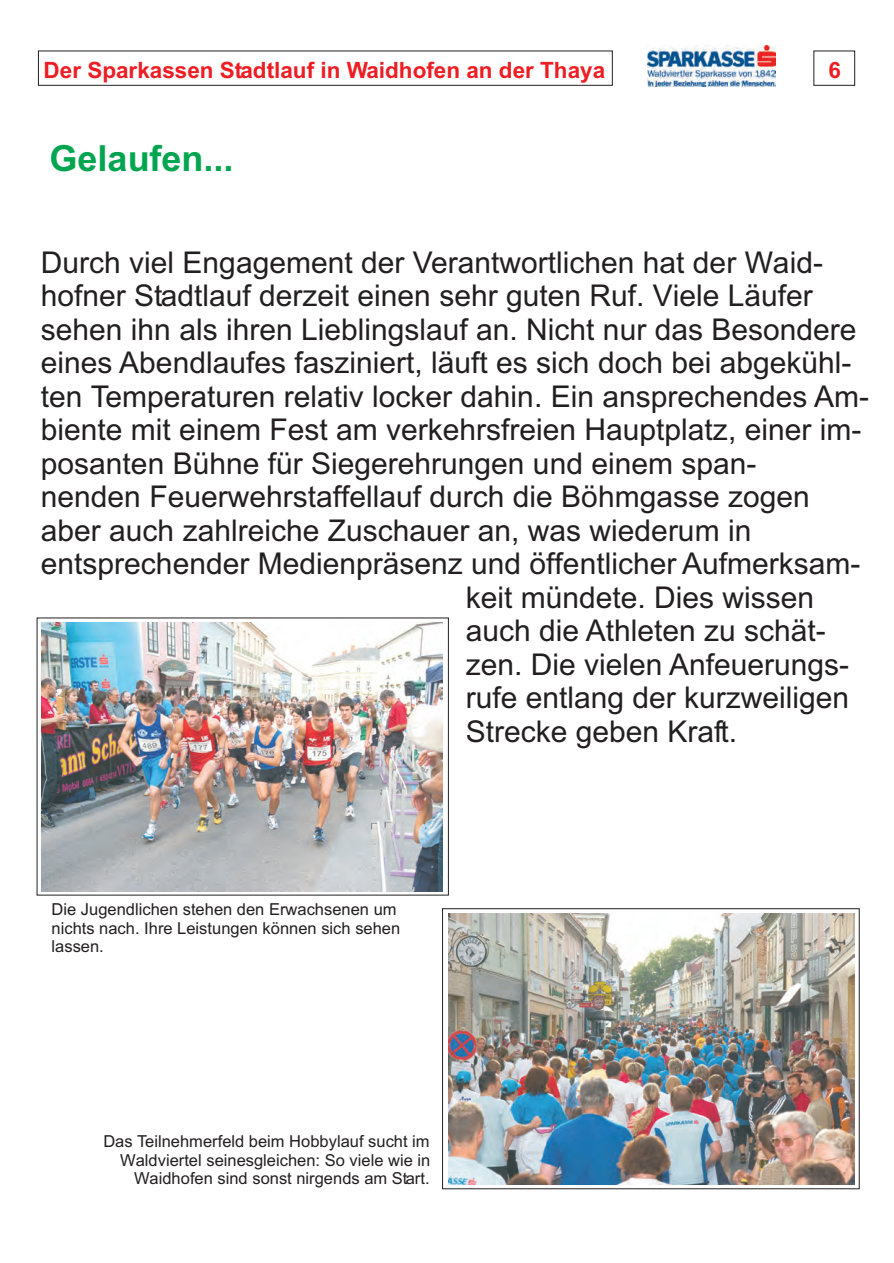
<style>
.page{position:relative;width:894px;height:1263px;background:#fff}
.page>*{position:absolute;margin:0;border:0;box-sizing:border-box;transform-origin:0 0}
.t1{font:700 36px "Arial";color:#00a54f}
.t2{font:30px "Arial";color:#231f20}
.t3{font:700 22.5px "Arial";color:#ee1d23}
.t4{font:16.5px/18.5px "Arial";color:#231f20;text-align:right}
</style>
<div class="page">
<img style="left:449px;top:913px;width:406px;height:272px">
<img style="left:42px;top:623px;width:401px;height:268px">
<img style="left:648px;top:45px;width:127px;height:41px">
<p class="t3" style="left:44px;top:62px;width:563px">Der Sparkassen Stadtlauf in Waidhofen an der Thaya</p>
<p class="t3" style="left:828px;top:61px;width:14px">6</p>
<p class="t1" style="left:50px;top:144px;width:186px">Gelaufen...</p>
<p class="t2" style="left:41px;top:251px;width:784px">Durch viel Engagement der Verantwortlichen hat der Waid-</p>
<p class="t2" style="left:41px;top:284px;width:774px">hofner Stadtlauf derzeit einen sehr guten Ruf. Viele Läufer</p>
<p class="t2" style="left:41px;top:318px;width:817px">sehen ihn als ihren Lieblingslauf an. Nicht nur das Besondere</p>
<p class="t2" style="left:41px;top:351px;width:812px">eines Abendlaufes fasziniert, läuft es sich doch bei abgekühl-</p>
<p class="t2" style="left:41px;top:385px;width:830px">ten Temperaturen relativ locker dahin. Ein ansprechendes Am-</p>
<p class="t2" style="left:41px;top:418px;width:822px">biente mit einem Fest am verkehrsfreien Hauptplatz, einer im-</p>
<p class="t2" style="left:41px;top:452px;width:717px">posanten Bühne für Siegerehrungen und einem span-</p>
<p class="t2" style="left:41px;top:485px;width:770px">nenden Feuerwehrstaffellauf durch die Böhmgasse zogen</p>
<p class="t2" style="left:41px;top:519px;width:712px">aber auch zahlreiche Zuschauer an, was wiederum in</p>
<p class="t2" style="left:41px;top:552px;width:821px">entsprechender Medienpräsenz und öffentlicher Aufmerksam-</p>
<p class="t2" style="left:466px;top:586px;width:350px">keit mündete. Dies wissen</p>
<p class="t2" style="left:466px;top:620px;width:362px">auch die Athleten zu schät-</p>
<p class="t2" style="left:466px;top:653px;width:385px">zen. Die vielen Anfeuerungs-</p>
<p class="t2" style="left:466px;top:687px;width:385px">rufe entlang der kurzweiligen</p>
<p class="t2" style="left:466px;top:720px;width:273px">Strecke geben Kraft.</p>
<p class="t4" style="left:52px;top:902px;width:350px;text-align:left">Die Jugendlichen stehen den Erwachsenen um nichts nach. Ihre Leistungen können sich sehen lassen.</p>
<p class="t4" style="left:103px;top:1134px;width:328px">Das Teilnehmerfeld beim Hobbylauf sucht im<br>Waldviertel seinesgleichen: So viele wie in<br>Waidhofen sind sonst nirgends am Start.</p>
</div>
